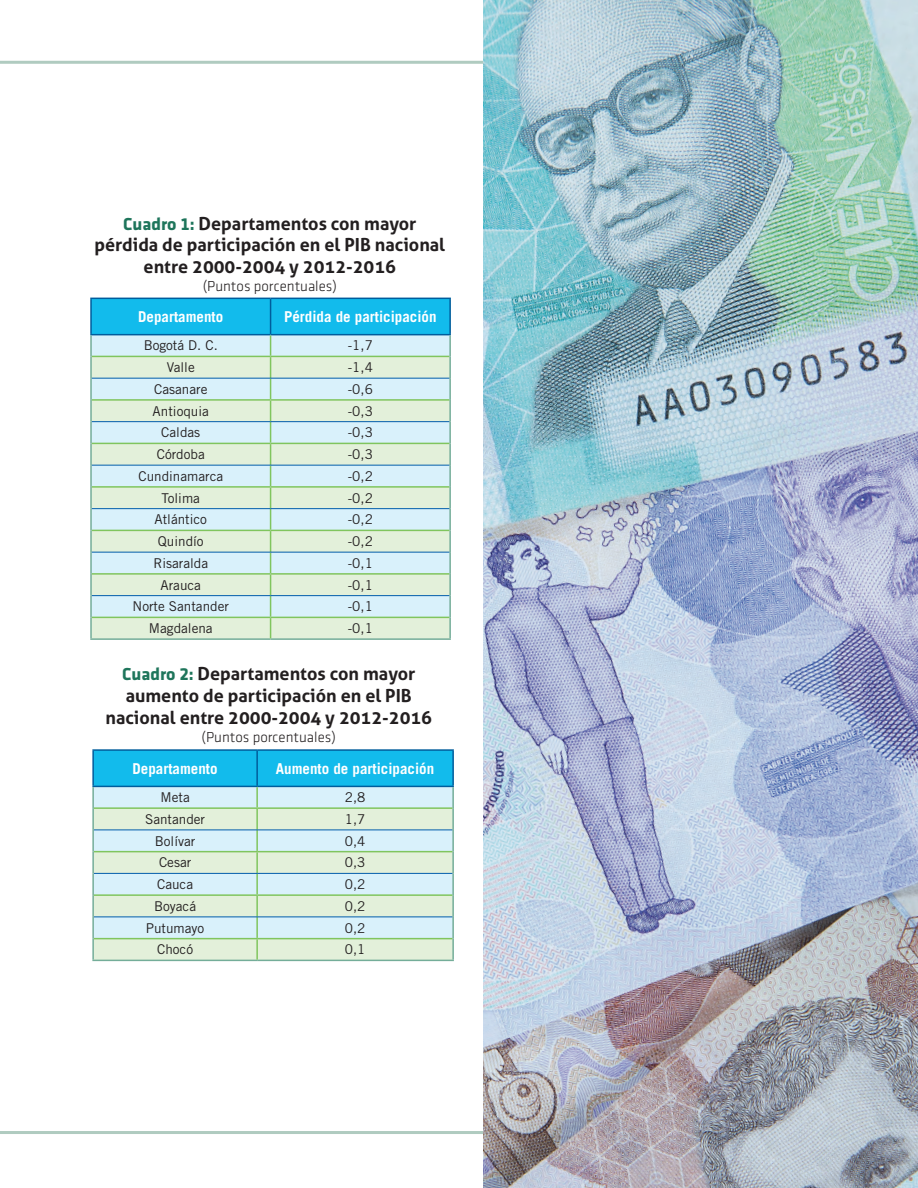
<style>
.page{position:relative;width:918px;height:1188px;background:#fff}
.page>*{position:absolute;margin:0;border:0;box-sizing:border-box;transform-origin:0 0}
.t1{font:700 18px/21.6px "Aller";color:#231f20;text-align:center}
.t2{font:700 15px "Trade Gothic LT Std";color:#fff}
.t3{font:300 15px "Klavika";color:#231f20}
.t4{font:13.5px "Trade Gothic LT Std";color:#231f20}
.s1{font-family:"Klavika";color:#1e755b}
</style>
<div class="page">
<hr style="left:0;top:1131px;width:918px;height:3px;background:#b0cbc0">
<hr style="left:0;top:61px;width:918px;height:3px;background:#b0cbc0">
<img style="left:483px;top:0;width:435px;height:1188px">
<div style="left:94px;top:751px;width:358px;height:35px;background:#12bbec"></div>
<div style="left:94px;top:787px;width:358px;height:20px;background:#d9f1fb"></div>
<svg style="left:94px;top:809px;width:358px;height:151px;background:#dbeee6"></svg>
<hr style="left:92px;top:749px;width:165px;height:2px;background:#005d9c">
<hr style="left:92px;top:751px;width:2px;height:35px;background:#005d9c">
<hr style="left:257px;top:749px;width:197px;height:2px;background:#005d9c">
<hr style="left:256px;top:751px;width:2px;height:35px;background:#005d9c">
<hr style="left:452px;top:751px;width:2px;height:35px;background:#005d9c">
<hr style="left:92px;top:786px;width:165px;height:1px;background:#005d9c">
<hr style="left:257px;top:786px;width:197px;height:1px;background:#005d9c">
<hr style="left:92px;top:787px;width:2px;height:21px;background:#74ad99">
<hr style="left:452px;top:787px;width:2px;height:21px;background:#74ad99">
<hr style="left:92px;top:808px;width:2px;height:22px;background:#74ad99">
<hr style="left:452px;top:808px;width:2px;height:22px;background:#74ad99">
<hr style="left:92px;top:830px;width:2px;height:22px;background:#74ad99">
<hr style="left:452px;top:830px;width:2px;height:22px;background:#74ad99">
<hr style="left:92px;top:852px;width:2px;height:21px;background:#74ad99">
<hr style="left:452px;top:852px;width:2px;height:21px;background:#74ad99">
<hr style="left:92px;top:873px;width:2px;height:22px;background:#74ad99">
<hr style="left:452px;top:873px;width:2px;height:22px;background:#74ad99">
<hr style="left:92px;top:895px;width:2px;height:22px;background:#74ad99">
<hr style="left:452px;top:895px;width:2px;height:22px;background:#74ad99">
<hr style="left:92px;top:917px;width:2px;height:22px;background:#74ad99">
<hr style="left:452px;top:917px;width:2px;height:22px;background:#74ad99">
<hr style="left:92px;top:939px;width:2px;height:21px;background:#74ad99">
<hr style="left:452px;top:939px;width:2px;height:21px;background:#74ad99">
<hr style="left:92px;top:960px;width:165px;height:1px;background:#74ad99">
<hr style="left:257px;top:960px;width:197px;height:1px;background:#74ad99">
<hr style="left:256px;top:787px;width:2px;height:20px;background:#80c55e">
<hr style="left:94px;top:807px;width:163px;height:2px;background:#80c55e">
<hr style="left:257px;top:807px;width:195px;height:2px;background:#80c55e">
<hr style="left:256px;top:809px;width:2px;height:21px;background:#80c55e">
<hr style="left:256px;top:830px;width:2px;height:21px;background:#80c55e">
<hr style="left:94px;top:851px;width:163px;height:1px;background:#80c55e">
<hr style="left:257px;top:851px;width:195px;height:1px;background:#80c55e">
<hr style="left:256px;top:852px;width:2px;height:21px;background:#80c55e">
<hr style="left:256px;top:874px;width:2px;height:20px;background:#80c55e">
<hr style="left:94px;top:894px;width:163px;height:2px;background:#80c55e">
<hr style="left:257px;top:894px;width:195px;height:2px;background:#80c55e">
<hr style="left:256px;top:896px;width:2px;height:21px;background:#80c55e">
<hr style="left:256px;top:917px;width:2px;height:21px;background:#80c55e">
<hr style="left:94px;top:938px;width:163px;height:1px;background:#80c55e">
<hr style="left:257px;top:938px;width:195px;height:1px;background:#80c55e">
<hr style="left:256px;top:939px;width:2px;height:21px;background:#80c55e">
<hr style="left:94px;top:830px;width:163px;height:1px;background:#015dab">
<hr style="left:257px;top:830px;width:195px;height:1px;background:#015dab">
<hr style="left:94px;top:873px;width:163px;height:1px;background:#015dab">
<hr style="left:257px;top:873px;width:195px;height:1px;background:#015dab">
<hr style="left:94px;top:917px;width:163px;height:1px;background:#015dab">
<hr style="left:257px;top:917px;width:195px;height:1px;background:#015dab">
<hr style="left:90px;top:298px;width:181px;height:1px;background:#005d9c">
<hr style="left:90px;top:299px;width:2px;height:35px;background:#005d9c">
<hr style="left:271px;top:298px;width:180px;height:1px;background:#005d9c">
<hr style="left:449px;top:299px;width:2px;height:35px;background:#005d9c">
<hr style="left:90px;top:334px;width:181px;height:1px;background:#005d9c">
<hr style="left:271px;top:334px;width:180px;height:1px;background:#005d9c">
<hr style="left:90px;top:335px;width:2px;height:21px;background:#74ad99">
<hr style="left:449px;top:335px;width:2px;height:21px;background:#74ad99">
<hr style="left:90px;top:356px;width:2px;height:22px;background:#74ad99">
<hr style="left:449px;top:356px;width:2px;height:22px;background:#74ad99">
<hr style="left:90px;top:378px;width:2px;height:22px;background:#74ad99">
<hr style="left:449px;top:378px;width:2px;height:22px;background:#74ad99">
<hr style="left:90px;top:400px;width:2px;height:22px;background:#74ad99">
<hr style="left:449px;top:400px;width:2px;height:22px;background:#74ad99">
<hr style="left:90px;top:422px;width:2px;height:21px;background:#74ad99">
<hr style="left:449px;top:422px;width:2px;height:21px;background:#74ad99">
<hr style="left:90px;top:443px;width:2px;height:22px;background:#74ad99">
<hr style="left:449px;top:443px;width:2px;height:22px;background:#74ad99">
<hr style="left:90px;top:465px;width:2px;height:22px;background:#74ad99">
<hr style="left:449px;top:465px;width:2px;height:22px;background:#74ad99">
<hr style="left:90px;top:487px;width:2px;height:22px;background:#74ad99">
<hr style="left:449px;top:487px;width:2px;height:22px;background:#74ad99">
<hr style="left:90px;top:509px;width:2px;height:21px;background:#74ad99">
<hr style="left:449px;top:509px;width:2px;height:21px;background:#74ad99">
<hr style="left:90px;top:530px;width:2px;height:22px;background:#74ad99">
<hr style="left:449px;top:530px;width:2px;height:22px;background:#74ad99">
<hr style="left:90px;top:552px;width:2px;height:22px;background:#74ad99">
<hr style="left:449px;top:552px;width:2px;height:22px;background:#74ad99">
<hr style="left:90px;top:574px;width:2px;height:22px;background:#74ad99">
<hr style="left:449px;top:574px;width:2px;height:22px;background:#74ad99">
<hr style="left:90px;top:596px;width:2px;height:21px;background:#74ad99">
<hr style="left:449px;top:596px;width:2px;height:21px;background:#74ad99">
<hr style="left:90px;top:617px;width:2px;height:21px;background:#74ad99">
<hr style="left:449px;top:617px;width:2px;height:21px;background:#74ad99">
<hr style="left:90px;top:638px;width:181px;height:2px;background:#74ad99">
<hr style="left:271px;top:638px;width:180px;height:2px;background:#74ad99">
<svg style="left:91px;top:298px;width:359px;height:340px;background:#c2e7e4"></svg>
<hr style="left:92px;top:378px;width:179px;height:1px;background:#015dab">
<hr style="left:271px;top:378px;width:178px;height:1px;background:#015dab">
<hr style="left:92px;top:421px;width:179px;height:1px;background:#015dab">
<hr style="left:271px;top:421px;width:178px;height:1px;background:#015dab">
<hr style="left:92px;top:465px;width:179px;height:1px;background:#015dab">
<hr style="left:271px;top:465px;width:178px;height:1px;background:#015dab">
<hr style="left:92px;top:508px;width:179px;height:1px;background:#015dab">
<hr style="left:271px;top:508px;width:178px;height:1px;background:#015dab">
<hr style="left:92px;top:552px;width:179px;height:1px;background:#015dab">
<hr style="left:271px;top:552px;width:178px;height:1px;background:#015dab">
<hr style="left:92px;top:595px;width:179px;height:1px;background:#015dab">
<hr style="left:271px;top:595px;width:178px;height:1px;background:#015dab">
<h1 class="t1" style="left:95px;top:212px;width:352px"><span class="s1">Cuadro 1:</span> Departamentos con mayor pérdida de participación en el PIB nacional entre 2000-2004 y 2012-2016</h1>
<p class="t3" style="left:203px;top:278px;width:136px">(Puntos porcentuales)</p>
<p class="t2" style="left:138px;top:307px;width:87px">Departamento</p>
<p class="t2" style="left:284px;top:307px;width:154px">Pérdida de participación</p>
<p class="t4" style="left:144px;top:337px;width:76px">Bogotá D. C.</p>
<p class="t4" style="left:348px;top:337px;width:27px">-1,7</p>
<p class="t4" style="left:167px;top:359px;width:30px">Valle</p>
<p class="t4" style="left:348px;top:359px;width:27px">-1,4</p>
<p class="t4" style="left:154px;top:381px;width:55px">Casanare</p>
<p class="t4" style="left:348px;top:381px;width:27px">-0,6</p>
<p class="t4" style="left:153px;top:403px;width:58px">Antioquia</p>
<p class="t4" style="left:348px;top:403px;width:27px">-0,3</p>
<p class="t4" style="left:161px;top:424px;width:41px">Caldas</p>
<p class="t4" style="left:348px;top:424px;width:27px">-0,3</p>
<p class="t4" style="left:157px;top:446px;width:50px">Córdoba</p>
<p class="t4" style="left:348px;top:446px;width:27px">-0,3</p>
<p class="t4" style="left:138px;top:468px;width:86px">Cundinamarca</p>
<p class="t4" style="left:348px;top:468px;width:27px">-0,2</p>
<p class="t4" style="left:162px;top:490px;width:40px">Tolima</p>
<p class="t4" style="left:348px;top:490px;width:27px">-0,2</p>
<p class="t4" style="left:155px;top:511px;width:54px">Atlántico</p>
<p class="t4" style="left:348px;top:511px;width:27px">-0,2</p>
<p class="t4" style="left:158px;top:533px;width:47px">Quindío</p>
<p class="t4" style="left:348px;top:533px;width:27px">-0,2</p>
<p class="t4" style="left:153px;top:555px;width:56px">Risaralda</p>
<p class="t4" style="left:348px;top:555px;width:27px">-0,1</p>
<p class="t4" style="left:161px;top:577px;width:42px">Arauca</p>
<p class="t4" style="left:348px;top:577px;width:27px">-0,1</p>
<p class="t4" style="left:133px;top:598px;width:98px">Norte Santander</p>
<p class="t4" style="left:348px;top:598px;width:27px">-0,1</p>
<p class="t4" style="left:149px;top:620px;width:65px">Magdalena</p>
<p class="t4" style="left:348px;top:620px;width:27px">-0,1</p>
<h1 class="t1" style="left:105px;top:663px;width:328px"><span class="s1">Cuadro 2:</span> Departamentos con mayor aumento de participación en el PIB nacional entre 2000-2004 y 2012-2016</h1>
<p class="t3" style="left:202px;top:729px;width:136px">(Puntos porcentuales)</p>
<p class="t2" style="left:133px;top:759px;width:87px">Departamento</p>
<p class="t2" style="left:276px;top:759px;width:160px">Aumento de participación</p>
<p class="t4" style="left:161px;top:789px;width:31px">Meta</p>
<p class="t4" style="left:345px;top:789px;width:22px">2,8</p>
<p class="t4" style="left:145px;top:811px;width:62px">Santander</p>
<p class="t4" style="left:345px;top:811px;width:22px">1,7</p>
<p class="t4" style="left:155px;top:833px;width:42px">Bolívar</p>
<p class="t4" style="left:345px;top:833px;width:22px">0,4</p>
<p class="t4" style="left:159px;top:854px;width:34px">Cesar</p>
<p class="t4" style="left:345px;top:854px;width:22px">0,3</p>
<p class="t4" style="left:157px;top:876px;width:38px">Cauca</p>
<p class="t4" style="left:345px;top:876px;width:22px">0,2</p>
<p class="t4" style="left:154px;top:898px;width:43px">Boyacá</p>
<p class="t4" style="left:345px;top:898px;width:22px">0,2</p>
<p class="t4" style="left:146px;top:920px;width:60px">Putumayo</p>
<p class="t4" style="left:345px;top:920px;width:22px">0,2</p>
<p class="t4" style="left:157px;top:941px;width:38px">Chocó</p>
<p class="t4" style="left:345px;top:941px;width:22px">0,1</p>
</div>
